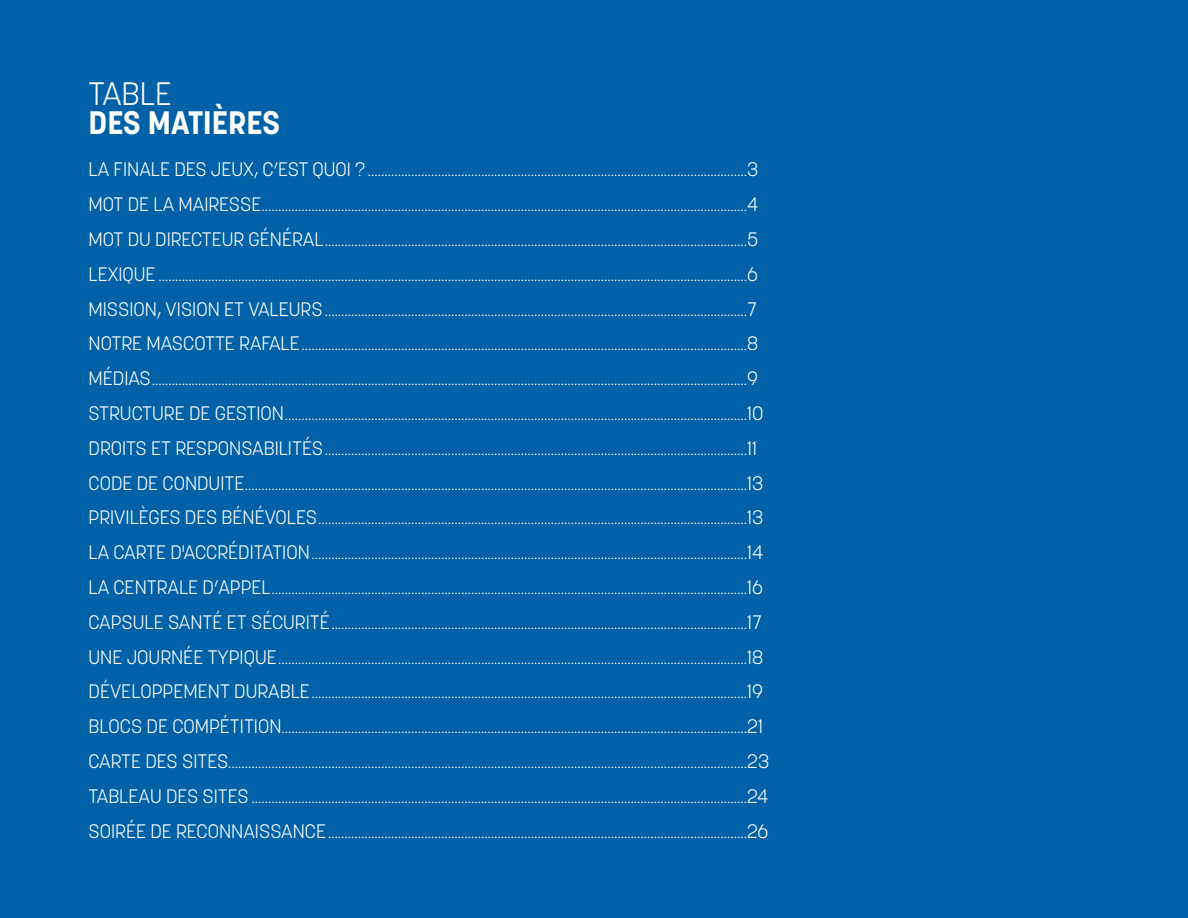
<style>
.page{position:relative;width:1188px;height:918px;background:#0061a6}
.page>*{position:absolute;margin:0;border:0;box-sizing:border-box;transform-origin:0 0}
.t1{font:700 32.25px "Korolev";color:#fff}
.t2{font:300 32.25px "Korolev";color:#fff}
.t3{font:300 19.35px/34.8px "Korolev";color:#fff}
</style>
<div class="page">
<h1 class="t2" style="left:89px;top:73px;width:85px">TABLE</h1>
<h1 class="t1" style="left:89px;top:103px;width:193px">DES MATIÈRES</h1>
<p class="t3" style="left:89px;top:152px;width:682px">LA FINALE DES JEUX, C’EST QUOI ?..................................................................................................................3<br>MOT DE LA MAIRESSE..................................................................................................................................................4<br>MOT DU DIRECTEUR GÉNÉRAL...............................................................................................................................5<br>LEXIQUE .................................................................................................................................................................................6<br>MISSION, VISION ET VALEURS...............................................................................................................................7<br>NOTRE MASCOTTE RAFALE......................................................................................................................................8<br>MÉDIAS...................................................................................................................................................................................9<br>STRUCTURE DE GESTION...........................................................................................................................................10<br>DROITS ET RESPONSABILITÉS...............................................................................................................................11<br>CODE DE CONDUITE.......................................................................................................................................................13<br>PRIVILÈGES DES BÉNÉVOLES.................................................................................................................................13<br>LA CARTE D'ACCRÉDITATION...................................................................................................................................14<br>LA CENTRALE D’APPEL...............................................................................................................................................16<br>CAPSULE SANTÉ ET SÉCURITÉ.............................................................................................................................17<br>UNE JOURNÉE TYPIQUE.............................................................................................................................................18<br>DÉVELOPPEMENT DURABLE...................................................................................................................................19<br>BLOCS DE COMPÉTITION............................................................................................................................................21<br>CARTE DES SITES............................................................................................................................................................23<br>TABLEAU DES SITES.....................................................................................................................................................24<br>SOIRÉE DE RECONNAISSANCE..............................................................................................................................26</p>
</div>
